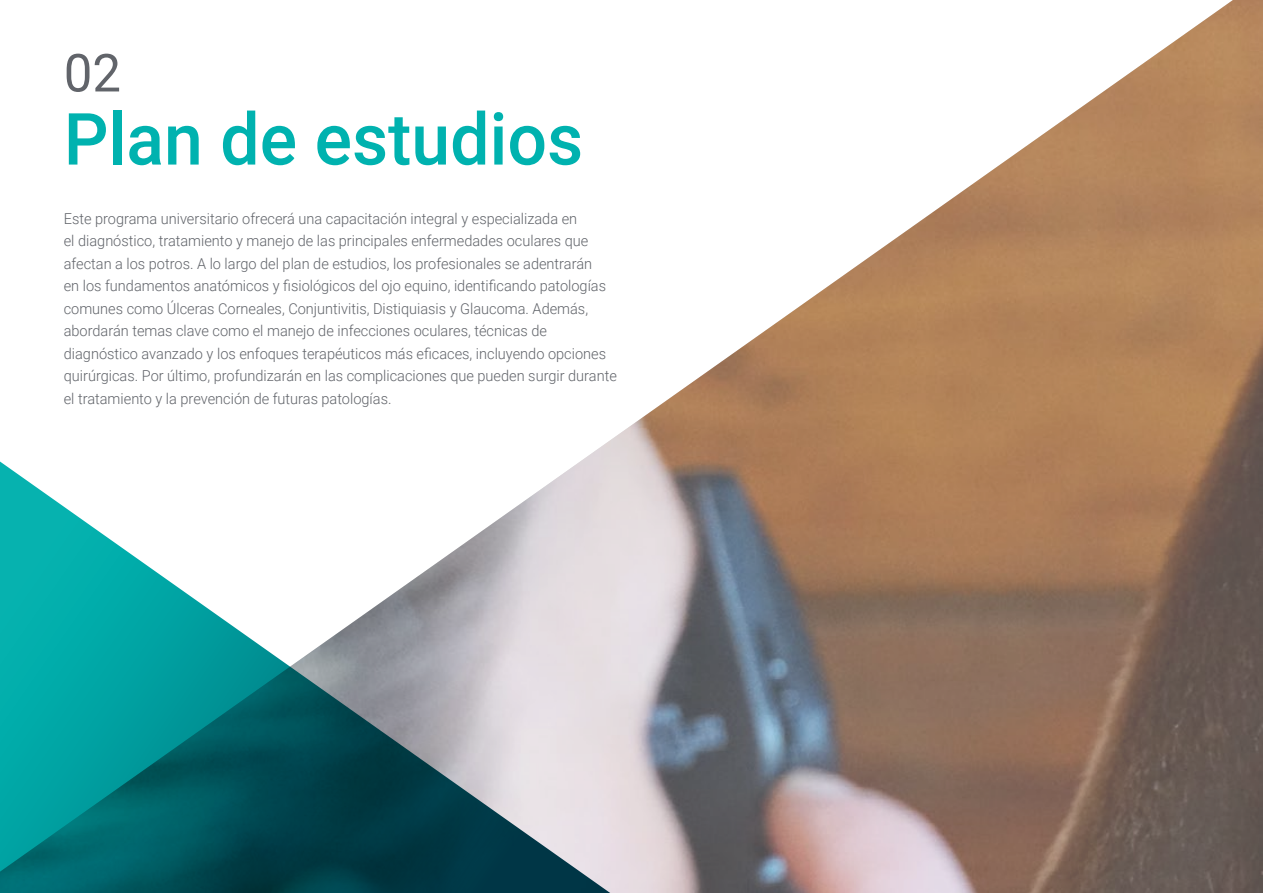
<style>
.page{position:relative;width:1263px;height:893px;background:#fff}
.page>*{position:absolute;margin:0;border:0;box-sizing:border-box;transform-origin:0 0}
.t1{font:500 72px "Roboto";color:#00b2af}
.t2{font:52.5px "Roboto";color:#61646a}
.t3{font:300 15px/22.5px "Roboto";color:#61646a}
</style>
<div class="page">
<img style="left:602px;top:0;width:661px;height:893px">
<svg style="left:0;top:446px;width:640px;height:447px"></svg>
<h2 class="t2" style="left:64px;top:36px;width:59px">02</h2>
<h1 class="t1" style="left:64px;top:89px;width:521px">Plan de estudios</h1>
<p class="t3" style="left:64px;top:207px;width:555px">Este programa universitario ofrecerá una capacitación integral y especializada en<br>el diagnóstico, tratamiento y manejo de las principales enfermedades oculares que afectan a los potros. A lo largo del plan de estudios, los profesionales se adentrarán<br>en los fundamentos anatómicos y fisiológicos del ojo equino, identificando patologías comunes como Úlceras Corneales, Conjuntivitis, Distiquiasis y Glaucoma. Además, abordarán temas clave como el manejo de infecciones oculares, técnicas de diagnóstico avanzado y los enfoques terapéuticos más eficaces, incluyendo opciones quirúrgicas. Por último, profundizarán en las complicaciones que pueden surgir durante el tratamiento y la prevención de futuras patologías.</p>
</div>
